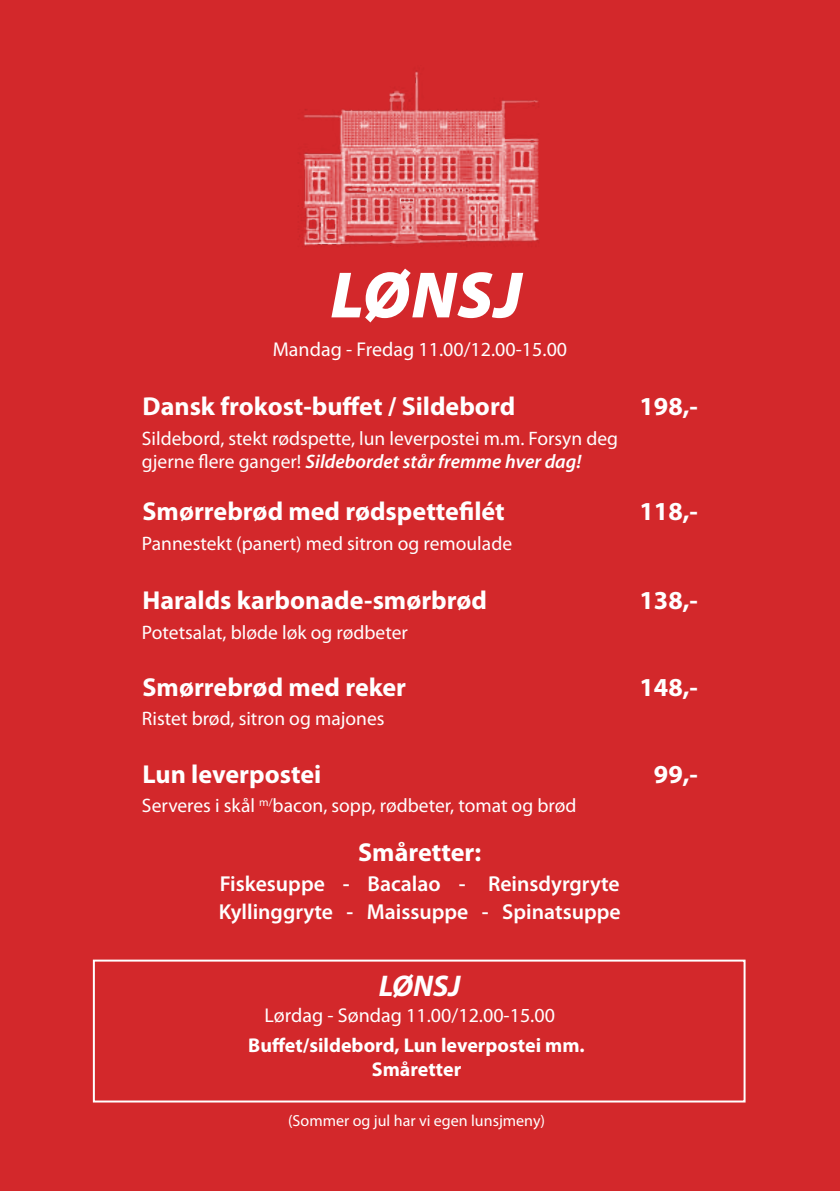
<style>
.page{position:relative;width:840px;height:1191px;background:#fff}
.page>*{position:absolute;margin:0;border:0;box-sizing:border-box;transform-origin:0 0}
.t1{font:italic 900 66px "Myriad Pro";letter-spacing:.02em;color:#fff}
.t2{font:italic 700 30px "Myriad Pro";color:#fff}
.t3{font:700 26px "Myriad Pro";color:#fff}
.t4{font:600 21.6px/28.2px "Myriad Pro";color:#fff}
.t5{font:20px "Myriad Pro";color:#fff}
.t6{font:700 20px/24px "Myriad Pro";color:#fff;text-align:center}
.t7{font:19.6px/23.4px "Myriad Pro";color:#fff}
.t8{font:16px "Myriad Pro";color:#fff}
.s1{font-weight:600;font-style:italic}
</style>
<div class="page">
<div style="left:0;top:0;width:839px;height:1191px;background:#d3282b"></div>
<div style="left:93px;top:959px;width:652px;height:143px;border:2px solid #fff"></div>
<img style="left:298px;top:70px;width:241px;height:177px">
<h1 class="t1" style="left:330px;top:251px;width:193px">LØNSJ</h1>
<p class="t5" style="left:272px;top:337px;width:296px">Mandag - Fredag 11.00/12.00-15.00</p>
<h3 class="t3" style="left:142px;top:390px;width:374px">Dansk frokost-buffet / Sildebord</h3>
<p class="t7" style="left:142px;top:426px;width:477px">Sildebord, stekt rødspette, lun leverpostei m.m. Forsyn deg gjerne flere ganger! <span class="s1">Sildebordet står fremme hver dag!</span></p>
<h3 class="t3" style="left:142px;top:495px;width:363px">Smørrebrød med rødspettefilét</h3>
<p class="t7" style="left:142px;top:531px;width:371px">Pannestekt (panert) med sitron og remoulade</p>
<h3 class="t3" style="left:142px;top:584px;width:346px">Haralds karbonade-smørbrød</h3>
<p class="t7" style="left:142px;top:620px;width:267px">Potetsalat, bløde løk og rødbeter</p>
<h3 class="t3" style="left:142px;top:670px;width:265px">Smørrebrød med reker</h3>
<p class="t7" style="left:142px;top:707px;width:244px">Ristet brød, sitron og majones</p>
<h3 class="t3" style="left:142px;top:757px;width:180px">Lun leverpostei</h3>
<p class="t7" style="left:142px;top:793px;width:435px">Serveres i skål <sup>m/</sup>bacon, sopp, rødbeter, tomat og brød</p>
<h3 class="t3" style="left:358px;top:835px;width:124px">Småretter:</h3>
<p class="t4" style="left:218px;top:869px;width:403px">Fiskesuppe - Bacalao - Reinsdyrgryte<br>Kyllinggryte - Maissuppe - Spinatsuppe</p>
<h2 class="t2" style="left:378px;top:966px;width:83px">LØNSJ</h2>
<p class="t5" style="left:264px;top:1003px;width:292px">Lørdag - Søndag 11.00/12.00-15.00</p>
<p class="t6" style="left:248px;top:1032px;width:338px">Buffet/sildebord, Lun leverpostei mm.<br>Småretter</p>
<p class="t8" style="left:288px;top:1110px;width:258px">(Sommer og jul har vi egen lunsjmeny)</p>
<h3 class="t3" style="left:639px;top:390px;width:60px">198,-</h3>
<h3 class="t3" style="left:639px;top:495px;width:60px">118,-</h3>
<h3 class="t3" style="left:639px;top:584px;width:60px">138,-</h3>
<h3 class="t3" style="left:639px;top:670px;width:60px">148,-</h3>
<h3 class="t3" style="left:653px;top:757px;width:45px">99,-</h3>
</div>
